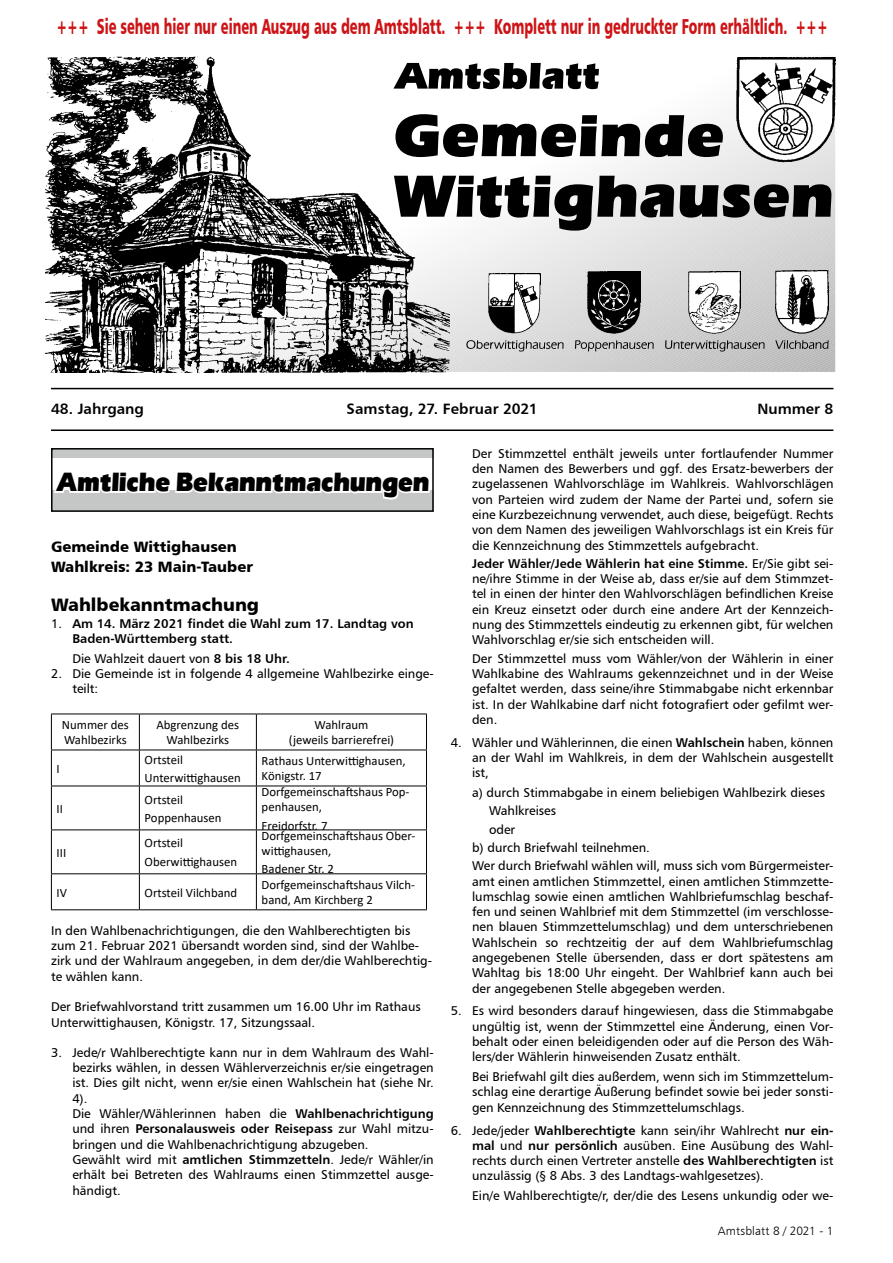
<style>
.page{position:relative;width:893px;height:1263px;background:#fff}
.page>*{position:absolute;margin:0;border:0;box-sizing:border-box;transform-origin:0 0}
.t1{font:900 29.25px "Eras";color:#000;scale:.87 1}
.t2{font:21.6px "Humanist 777 BT Black B";color:#cd1316;scale:.6 1}
.t3{font:18px "Humanist 777 BT Black B";color:#000}
.t4{font:15px/20.1px "Humanist 777 BT Black B";color:#000}
.t5{font:15px "Humanist 777 BT Bold B";color:#000}
.t6{font:12.75px/15.3px "Humanist 777 BT Roman B";color:#000;text-align:justify}
.t7{font:12.75px/15.3px "Calibri";color:#000}
.t8{font:12.75px/15.3px "Humanist 777 BT Bold B";color:#000}
.t9{font:12px "Humanist 777 BT Light B";letter-spacing:.01em;color:#000}
.s1{font-family:"Humanist 777 BT Roman B"}
.s2{font-family:"Humanist 777 BT Bold B"}
</style>
<div class="page">
<svg style="left:46px;top:56px;width:789px;height:456px"></svg>
<hr style="left:51px;top:714px;width:88px;height:1px;background:#000">
<hr style="left:139px;top:714px;width:117px;height:1px;background:#000">
<hr style="left:256px;top:714px;width:171px;height:1px;background:#000">
<hr style="left:51px;top:750px;width:88px;height:1px;background:#000">
<hr style="left:139px;top:750px;width:117px;height:1px;background:#000">
<hr style="left:256px;top:750px;width:171px;height:1px;background:#000">
<hr style="left:51px;top:786px;width:88px;height:1px;background:#000">
<hr style="left:139px;top:786px;width:117px;height:1px;background:#000">
<hr style="left:256px;top:786px;width:171px;height:1px;background:#000">
<hr style="left:51px;top:829px;width:88px;height:1px;background:#000">
<hr style="left:139px;top:829px;width:117px;height:1px;background:#000">
<hr style="left:256px;top:829px;width:171px;height:1px;background:#000">
<hr style="left:51px;top:873px;width:88px;height:1px;background:#000">
<hr style="left:139px;top:873px;width:117px;height:1px;background:#000">
<hr style="left:256px;top:873px;width:171px;height:1px;background:#000">
<hr style="left:51px;top:909px;width:88px;height:1px;background:#000">
<hr style="left:139px;top:909px;width:117px;height:1px;background:#000">
<hr style="left:256px;top:909px;width:171px;height:1px;background:#000">
<hr style="left:51px;top:714px;width:1px;height:36px;background:#000">
<hr style="left:51px;top:750px;width:1px;height:36px;background:#000">
<hr style="left:51px;top:786px;width:1px;height:43px;background:#000">
<hr style="left:51px;top:830px;width:1px;height:43px;background:#000">
<hr style="left:51px;top:874px;width:1px;height:35px;background:#000">
<hr style="left:139px;top:714px;width:1px;height:36px;background:#000">
<hr style="left:256px;top:714px;width:1px;height:36px;background:#000">
<hr style="left:426px;top:714px;width:1px;height:36px;background:#000">
<hr style="left:139px;top:750px;width:1px;height:36px;background:#000">
<hr style="left:256px;top:750px;width:1px;height:36px;background:#000">
<hr style="left:426px;top:750px;width:1px;height:36px;background:#000">
<hr style="left:139px;top:786px;width:1px;height:43px;background:#000">
<hr style="left:256px;top:786px;width:1px;height:43px;background:#000">
<hr style="left:426px;top:786px;width:1px;height:43px;background:#000">
<hr style="left:139px;top:830px;width:1px;height:43px;background:#000">
<hr style="left:256px;top:830px;width:1px;height:43px;background:#000">
<hr style="left:426px;top:830px;width:1px;height:43px;background:#000">
<hr style="left:139px;top:874px;width:1px;height:35px;background:#000">
<hr style="left:256px;top:874px;width:1px;height:35px;background:#000">
<hr style="left:426px;top:874px;width:1px;height:35px;background:#000">
<h2 class="t2" style="left:56px;top:12px;width:1287px">+++ Sie sehen hier nur einen Auszug aus dem Amtsblatt. +++ Komplett nur in gedruckter Form erhältlich. +++</h2>
<p class="t5" style="left:51px;top:399px;width:94px">48. Jahrgang</p>
<p class="t5" style="left:347px;top:399px;width:193px">Samstag, 27. Februar 2021</p>
<p class="t5" style="left:757px;top:399px;width:77px">Nummer 8</p>
<h1 class="t1" style="left:56px;top:467px;width:432px">Amtliche Bekanntmachungen</h1>
<p class="t4" style="left:51px;top:536px;width:203px">Gemeinde Wittighausen<br>Wahlkreis: 23 Main-Tauber</p>
<h3 class="t3" style="left:51px;top:593px;width:210px">Wahlbekanntmachung</h3>
<p class="t8" style="left:72px;top:616px;width:343px;text-indent:-21px"><span class="s1">1.</span> Am 14. März 2021 findet die Wahl zum 17. Landtag von<br>Baden-Württemberg statt.</p>
<p class="t6" style="left:72px;top:650px;width:219px">Die Wahlzeit dauert von <span class="s2">8 bis 18 Uhr.</span></p>
<p class="t6" style="left:72px;top:665px;width:363px;text-indent:-21px">2. Die Gemeinde ist in folgende 4 allgemeine Wahlbezirke einge&shy;teilt:</p>
<p class="t7" style="left:62px;top:717px;width:69px">Nummer des<br>Wahlbezirks</p>
<p class="t7" style="left:157px;top:717px;width:84px;text-align:center">Abgrenzung des<br>Wahlbezirks</p>
<p class="t7" style="left:289px;top:717px;width:107px;text-align:center">Wahlraum<br>(jeweils barrierefrei)</p>
<p class="t7" style="left:57px;top:760px;width:5px">I</p>
<p class="t7" style="left:145px;top:750px;width:98px;line-height:18.3px">Ortsteil<br>Unterwittighausen</p>
<p class="t7" style="left:262px;top:753px;width:145px">Rathaus Unterwittighausen,<br>Königstr. 17</p>
<p class="t7" style="left:57px;top:800px;width:8px">II</p>
<p class="t7" style="left:145px;top:790px;width:79px;line-height:18.3px">Ortsteil<br>Poppenhausen</p>
<p class="t7" style="left:262px;top:784px;width:149px">Dorfgemeinschaftshaus Pop&shy;penhausen,</p>
<p class="t7" style="left:262px;top:817px;width:67px">Freidorfstr. 7</p>
<p class="t7" style="left:57px;top:844px;width:11px">III</p>
<p class="t7" style="left:145px;top:834px;width:94px;line-height:18.3px">Ortsteil<br>Oberwittighausen</p>
<p class="t7" style="left:262px;top:828px;width:155px">Dorfgemeinschaftshaus Ober&shy;wittighausen,</p>
<p class="t7" style="left:262px;top:861px;width:74px">Badener Str. 2</p>
<p class="t7" style="left:57px;top:884px;width:12px">IV</p>
<p class="t7" style="left:145px;top:884px;width:94px">Ortsteil Vilchband</p>
<p class="t7" style="left:262px;top:877px;width:155px">Dorfgemeinschaftshaus Vilch&shy;band, Am Kirchberg 2</p>
<p class="t6" style="left:51px;top:922px;width:383px;text-align:left">In den Wahlbenachrichtigungen, die den Wahlberechtigten bis zum 21. Februar 2021 übersandt worden sind, sind der Wahlbe&shy;zirk und der Wahlraum angegeben, in dem der/die Wahlberechtig&shy;te wählen kann.</p>
<p class="t6" style="left:51px;top:999px;width:371px">Der Briefwahlvorstand tritt zusammen um 16.00 Uhr im Rathaus<br>Unterwittighausen, Königstr. 17, Sitzungssaal.</p>
<p class="t6" style="left:72px;top:1044px;width:363px;text-align:left;text-indent:-21px">3. Jede/r Wahlberechtigte kann nur in dem Wahlraum des Wahl&shy;bezirks wählen, in dessen Wählerverzeichnis er/sie eingetragen ist. Dies gilt nicht, wenn er/sie einen Wahlschein hat (siehe Nr.<br>4).<br>Die Wähler/Wählerinnen haben die <span class="s2">Wahlbenachrichtigung</span></p>
<p class="t8" style="left:72px;top:1121px;width:363px"><span class="s1">und ihren</span> Personalausweis oder Reisepass <span class="s1">zur Wahl mitzu-</span></p>
<p class="t6" style="left:72px;top:1136px;width:363px;text-align:left">bringen und die Wahlbenachrichtigung abzugeben.<br>Gewählt wird mit <span class="s2">amtlichen Stimmzetteln</span>. Jede/r Wähler/in erhält bei Betreten des Wahlraums einen Stimmzettel ausge&shy;händigt.</p>
<p class="t6" style="left:472px;top:445px;width:363px">Der Stimmzettel enthält jeweils unter fortlaufender Nummer den Namen des Bewerbers und ggf. des Ersatz-bewerbers der zugelassenen Wahlvorschläge im Wahlkreis. Wahlvorschlägen von Parteien wird zudem der Name der Partei und, sofern sie eine Kurzbezeichnung verwendet, auch diese, beigefügt. Rechts von dem Namen des jeweiligen Wahlvorschlags ist ein Kreis für die Kennzeichnung des Stimmzettels aufgebracht.</p>
<p class="t8" style="left:472px;top:555px;width:363px">Jeder Wähler/Jede Wählerin hat eine Stimme. <span class="s1">Er/Sie gibt sei-</span></p>
<p class="t6" style="left:472px;top:571px;width:363px">ne/ihre Stimme in der Weise ab, dass er/sie auf dem Stimmzet&shy;tel in einen der hinter den Wahlvorschlägen befindlichen Kreise ein Kreuz einsetzt oder durch eine andere Art der Kennzeich&shy;nung des Stimmzettels eindeutig zu erkennen gibt, für welchen Wahlvorschlag er/sie sich entscheiden will.</p>
<p class="t6" style="left:472px;top:650px;width:363px">Der Stimmzettel muss vom Wähler/von der Wählerin in einer Wahlkabine des Wahlraums gekennzeichnet und in der Weise gefaltet werden, dass seine/ihre Stimmabgabe nicht erkennbar ist. In der Wahlkabine darf nicht fotografiert oder gefilmt wer&shy;den.</p>
<p class="t6" style="left:472px;top:734px;width:363px;text-indent:-21px">4. Wähler und Wählerinnen, die einen <span class="s2">Wahlschein</span> haben, können an der Wahl im Wahlkreis, in dem der Wahlschein ausgestellt ist,</p>
<p class="t6" style="left:472px;top:785px;width:354px">a) durch Stimmabgabe in einem beliebigen Wahlbezirk dieses</p>
<p class="t6" style="left:489px;top:803px;width:69px">Wahlkreises</p>
<p class="t6" style="left:489px;top:821px;width:28px">oder</p>
<p class="t6" style="left:472px;top:840px;width:179px">b) durch Briefwahl teilnehmen.</p>
<p class="t6" style="left:472px;top:858px;width:363px">Wer durch Briefwahl wählen will, muss sich vom Bürgermeister-</p>
<p class="t6" style="left:472px;top:873px;width:363px">amt einen amtlichen Stimmzettel, einen amtlichen Stimmzette&shy;lumschlag sowie einen amtlichen Wahlbriefumschlag beschaf&shy;fen und seinen Wahlbrief mit dem Stimmzettel (im verschlosse&shy;nen blauen Stimmzettelumschlag) und dem unterschriebenen Wahlschein so rechtzeitig der auf dem Wahlbriefumschlag angegebenen Stelle übersenden, dass er dort spätestens am Wahltag bis 18:00 Uhr eingeht. Der Wahlbrief kann auch bei der angegebenen Stelle abgegeben werden.</p>
<p class="t6" style="left:472px;top:1003px;width:363px;text-indent:-21px">5. Es wird besonders darauf hingewiesen, dass die Stimmabgabe ungültig ist, wenn der Stimmzettel eine Änderung, einen Vor&shy;behalt oder einen beleidigenden oder auf die Person des Wäh&shy;lers/der Wählerin hinweisenden Zusatz enthält.</p>
<p class="t6" style="left:472px;top:1069px;width:363px">Bei Briefwahl gilt dies außerdem, wenn sich im Stimmzettelum&shy;schlag eine derartige Äußerung befindet sowie bei jeder sonsti&shy;gen Kennzeichnung des Stimmzettelumschlags.</p>
<p class="t6" style="left:472px;top:1122px;width:363px;text-indent:-21px">6. Jede/jeder <span class="s2">Wahlberechtigte</span> kann sein/ihr Wahlrecht <span class="s2">nur ein&shy;mal</span> und <span class="s2">nur persönlich</span> ausüben. Eine Ausübung des Wahl&shy;rechts durch einen Vertreter anstelle <span class="s2">des Wahlberechtigten</span> ist unzulässig (§ 8 Abs. 3 des Landtags-wahlgesetzes).</p>
<p class="t6" style="left:472px;top:1188px;width:363px">Ein/e Wahlberechtigte/r, der/die des Lesens unkundig oder we-</p>
<p class="t9" style="left:718px;top:1223px;width:117px">Amtsblatt 8 / 2021 - 1</p>
</div>
